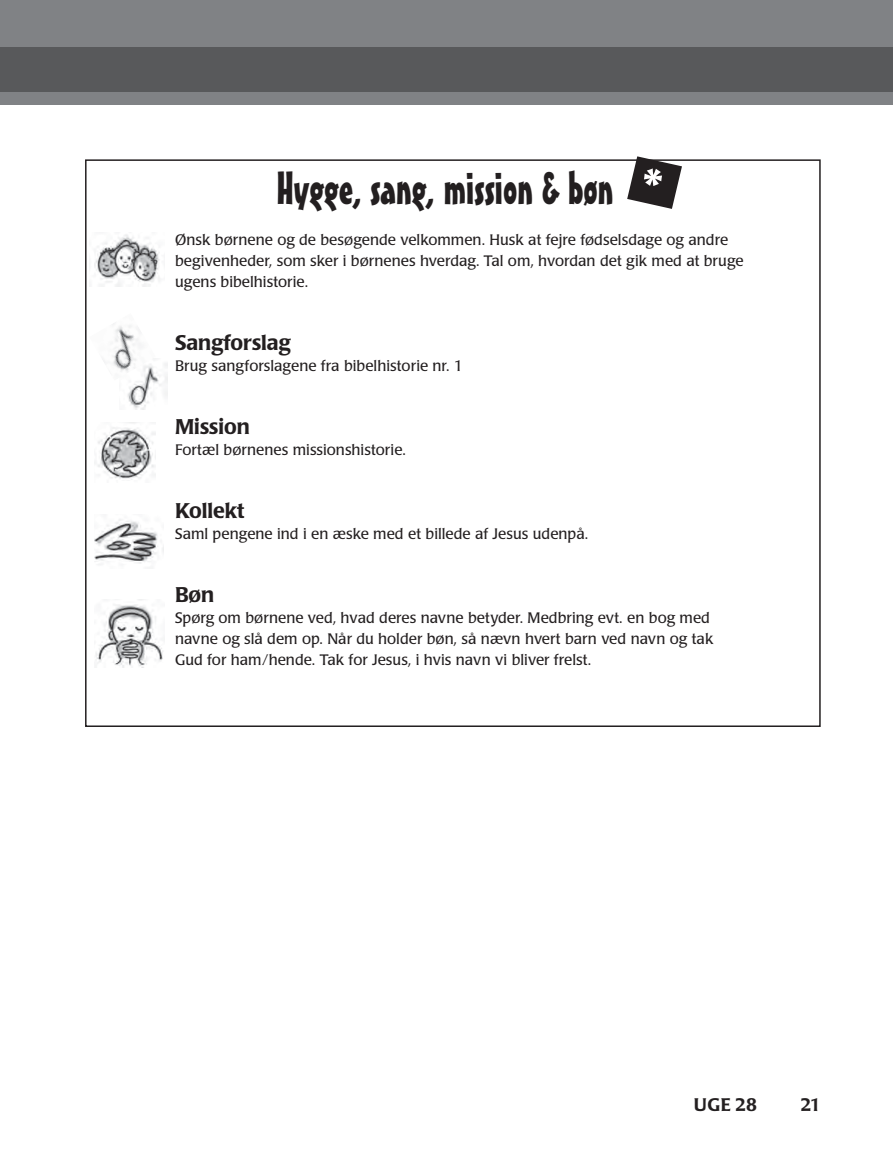
<style>
.page{position:relative;width:893px;height:1149px;background:#fff}
.page>*{position:absolute;margin:0;border:0;box-sizing:border-box;transform-origin:0 0}
.t1{font:45px "Mister Earl BT";color:#231f20}
.t2{font:500 21px "Poppl Laudatio";color:#231f20}
.t3{font:500 18px "Poppl Laudatio";letter-spacing:.01em;color:#231f20}
.t4{font:15px/21px "Poppl Laudatio";color:#231f20}
</style>
<div class="page">
<div style="left:0;top:0;width:893px;height:104px;background:#808285"></div>
<div style="left:0;top:47px;width:893px;height:44px;background:#58595b"></div>
<img style="left:89px;top:234px;width:71px;height:52px">
<img style="left:94px;top:519px;width:70px;height:46px">
<img style="left:95px;top:599px;width:68px;height:68px">
<img style="left:94px;top:427px;width:62px;height:53px">
<img style="left:127px;top:363px;width:40px;height:46px">
<img style="left:103px;top:323px;width:53px;height:58px">
<svg style="left:627px;top:156px;width:55px;height:53px"></svg>
<h1 class="t1" style="left:276px;top:171px;width:339px">Hygge, sang, mission &amp; bøn</h1>
<p class="t4" style="left:175px;top:231px;width:570px">Ønsk børnene og de besøgende velkommen. Husk at fejre fødselsdage og andre begivenheder, som sker i børnenes hverdag. Tal om, hvordan det gik med at bruge ugens bibelhistorie.</p>
<h2 class="t2" style="left:175px;top:334px;width:117px">Sangforslag</h2>
<p class="t4" style="left:175px;top:357px;width:290px">Brug sangforslagene fra bibelhistorie nr. 1</p>
<h2 class="t2" style="left:175px;top:418px;width:76px">Mission</h2>
<p class="t4" style="left:175px;top:441px;width:232px">Fortæl børnenes missionshistorie.</p>
<h2 class="t2" style="left:175px;top:502px;width:71px">Kollekt</h2>
<p class="t4" style="left:175px;top:525px;width:415px">Saml pengene ind i en æske med et billede af Jesus udenpå.</p>
<h2 class="t2" style="left:175px;top:586px;width:41px">Bøn</h2>
<p class="t4" style="left:175px;top:609px;width:540px">Spørg om børnene ved, hvad deres navne betyder. Medbring evt. en bog med navne og slå dem op. Når du holder bøn, så nævn hvert barn ved navn og tak<br>Gud for ham/hende. Tak for Jesus, i hvis navn vi bliver frelst.</p>
<p class="t3" style="left:694px;top:1097px;width:64px">UGE 28</p>
<p class="t3" style="left:800px;top:1097px;width:22px">21</p>
</div>
